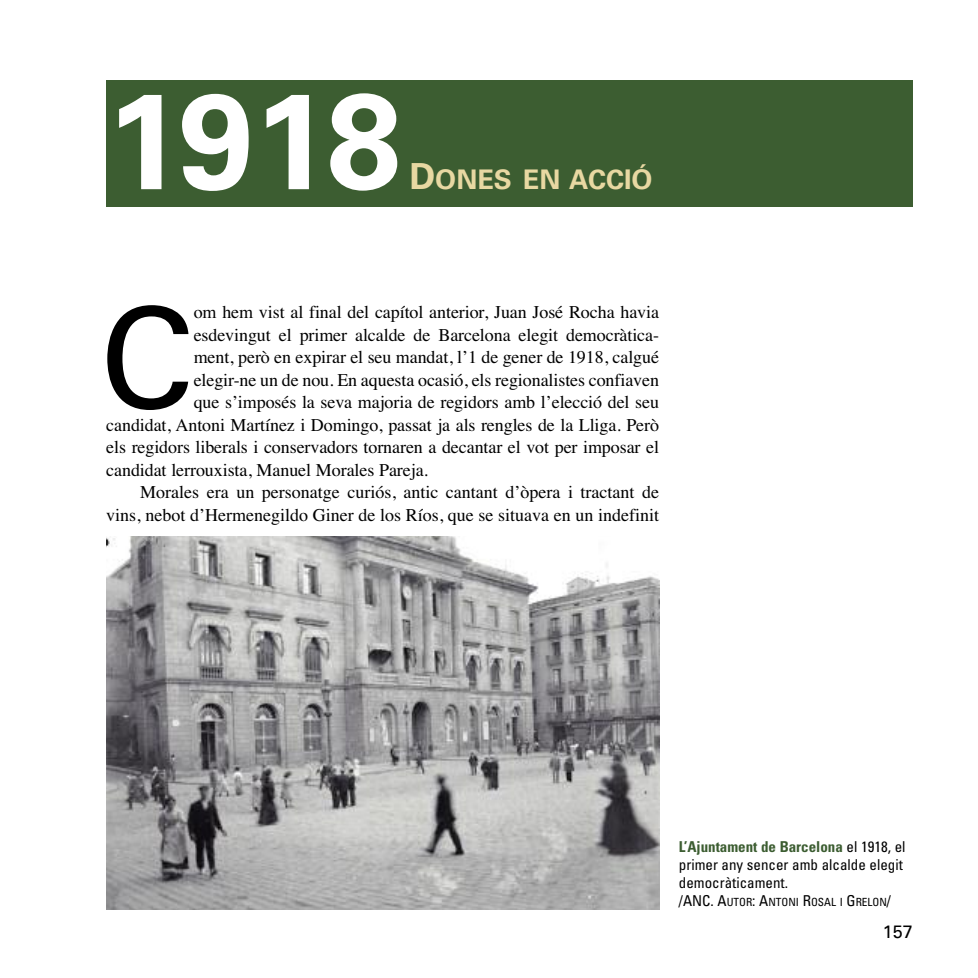
<style>
.page{position:relative;width:978px;height:978px;background:#fff}
.page>*{position:absolute;margin:0;border:0;box-sizing:border-box;transform-origin:0 0}
.t1{font:141.15px "Univers";color:#000}
.t2{font:700 135px "Univers";color:#fff}
.t3{font:700 27px "Univers";color:#e8d8a2}
.t4{font:18px "Times";letter-spacing:-.005em;color:#000}
.t5{font:18px "Univers";color:#000}
.t6{font:condensed 15px/18px "Univers";color:#000}
.t7{font:condensed 11.25px "Univers";color:#000}
.s1{font-size:36px}
.s2{font-weight:700;color:#3c5d31}
.s3{font-size:15px}
</style>
<div class="page">
<div style="left:106px;top:81px;width:807px;height:126px;background:#3c5d31"></div>
<img style="left:106px;top:536px;width:553px;height:374px">
<h2 class="t2" style="left:106px;top:92px;width:296px">1918</h2>
<h3 class="t3" style="left:409px;top:169px;width:245px"><span class="s1">D</span>ONES EN ACCIÓ</h3>
<h1 class="t1" style="left:100px;top:307px;width:96px">C</h1>
<p class="t4" style="left:194px;top:302px;width:467px">om hem vist al final del capítol anterior, Juan José Rocha havia</p>
<p class="t4" style="left:194px;top:324px;width:467px">esdevingut el primer alcalde de Barcelona elegit democràtica-</p>
<p class="t4" style="left:194px;top:347px;width:467px">ment, però en expirar el seu mandat, l’1 de gener de 1918, calgué</p>
<p class="t4" style="left:194px;top:369px;width:467px">elegir-ne un de nou. En aquesta ocasió, els regionalistes confiaven</p>
<p class="t4" style="left:194px;top:392px;width:467px">que s’imposés la seva majoria de regidors amb l’elecció del seu</p>
<p class="t4" style="left:106px;top:414px;width:554px">candidat, Antoni Martínez i Domingo, passat ja als rengles de la Lliga. Però</p>
<p class="t4" style="left:106px;top:437px;width:554px">els regidors liberals i conservadors tornaren a decantar el vot per imposar el</p>
<p class="t4" style="left:106px;top:459px;width:323px">candidat lerrouxista, Manuel Morales Pareja.</p>
<p class="t4" style="left:140px;top:482px;width:520px">Morales era un personatge curiós, antic cantant d’òpera i tractant de</p>
<p class="t4" style="left:106px;top:504px;width:554px">vins, nebot d’Hermenegildo Giner de los Ríos, que se situava en un indefinit</p>
<p class="t6" style="left:679px;top:839px;width:228px"><span class="s2">L’Ajuntament de Barcelona</span> el 1918, el primer any sencer amb alcalde elegit democràticament.</p>
<p class="t7" style="left:679px;top:898px;width:214px"><span class="s3">/ANC. A</span>UTOR<span class="s3">: A</span>NTONI <span class="s3">R</span>OSAL I <span class="s3">G</span>RELON<span class="s3">/</span></p>
<p class="t5" style="left:883px;top:925px;width:32px">157</p>
</div>
